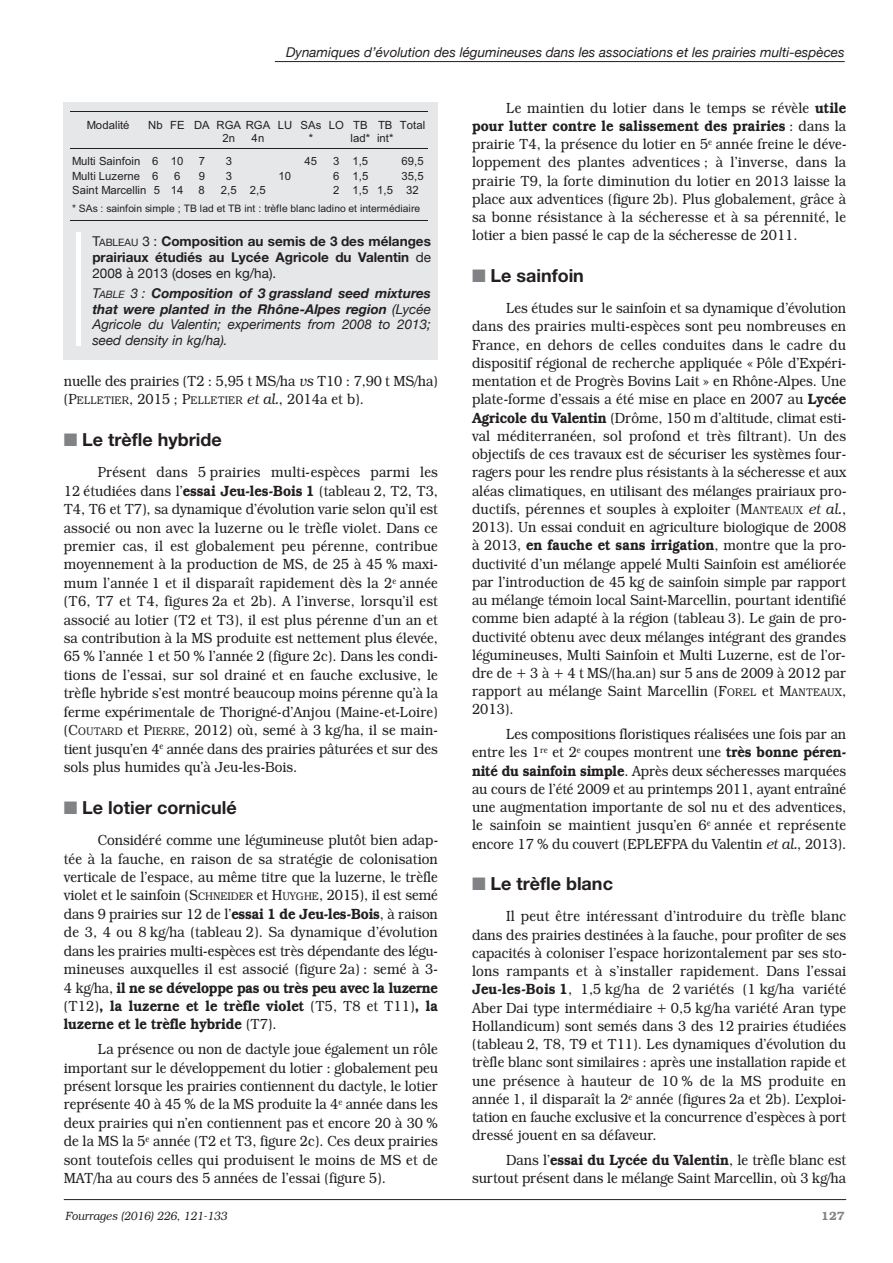
<style>
.page{position:relative;width:893px;height:1263px;background:#fff}
.page>*{position:absolute;margin:0;border:0;box-sizing:border-box;transform-origin:0 0}
.t1{font:700 18px "Helvetica Neue";color:#231f20}
.t2{font:300 15px/18.3px "Bookman IT Cby BT";color:#231f20;text-align:justify;scale:.9 1}
.t3{font:italic 13.5px/15.8px "Helvetica Neue";color:#231f20;text-align:justify}
.t4{font:700 13.5px/15.8px "Helvetica Neue";color:#231f20;text-align:justify}
.t5{font:italic 300 12px "Bookman";color:#231f20;scale:.9 1}
.t6{font:600 12px "Bookman IT Cby BT";color:#808285}
.t7{font:11.25px/13.4px "Arial";letter-spacing:.005em;color:#231f20}
.t8{font:10.35px "Arial";letter-spacing:-.01em;color:#231f20}
.s1{font-weight:400}
.s2{font-weight:400;font-size:10.2px}
.s3{font-size:10.2px}
.s4{font-weight:700}
.s5{font-family:"Bookman";font-style:italic}
.s6{font-size:11.25px}
.s7{color:#808285}
.s8{font-weight:600}
</style>
<div class="page">
<hr style="left:275px;top:61px;width:570px;height:1px;background:#231f20">
<hr style="left:64px;top:1199px;width:782px;height:1px;background:#231f20">
<div style="left:64px;top:102px;width:374px;height:258px;background:#e6e7e9"></div>
<hr style="left:77px;top:232px;width:4px;height:114px;background:#fff">
<hr style="left:70px;top:111px;width:76px;height:1px;background:#231f20">
<svg style="left:146px;top:111px;width:251px;height:1px"></svg>
<hr style="left:397px;top:111px;width:30px;height:1px;background:#231f20">
<hr style="left:70px;top:148px;width:76px;height:1px;background:#231f20">
<svg style="left:146px;top:148px;width:251px;height:1px"></svg>
<hr style="left:397px;top:148px;width:30px;height:1px;background:#231f20">
<hr style="left:70px;top:220px;width:357px;height:1px;background:#231f20">
<p class="t3" style="left:286px;top:44px;width:560px">Dynamiques d’évolution des légumineuses dans les associations et les prairies multi-espèces</p>
<p class="t7" style="left:87px;top:118px;width:44px">Modalité</p>
<p class="t7" style="left:223px;top:118px;width:49px;text-indent:-74px">Nb FE DA RGA RGA<br>2n</p>
<p class="t7" style="left:252px;top:131px;width:14px">4n</p>
<p class="t7" style="left:309px;top:118px;width:14px;text-indent:-31px">LU SAs *</p>
<p class="t7" style="left:329px;top:118px;width:43px;text-align:right">LO TB lad*</p>
<p class="t7" style="left:377px;top:118px;width:18px">TB int*</p>
<p class="t7" style="left:400px;top:118px;width:27px">Total</p>
<p class="t7" style="left:72px;top:155px;width:113px">Multi Sainfoin 6 10</p>
<p class="t7" style="left:199px;top:155px;width:8px">7</p>
<p class="t7" style="left:226px;top:155px;width:8px">3</p>
<p class="t7" style="left:304px;top:155px;width:14px">45</p>
<p class="t7" style="left:333px;top:155px;width:37px">3 1,5</p>
<p class="t7" style="left:401px;top:155px;width:24px">69,5</p>
<p class="t7" style="left:72px;top:169px;width:88px">Multi Luzerne 6</p>
<p class="t7" style="left:174px;top:169px;width:8px">6</p>
<p class="t7" style="left:199px;top:169px;width:8px">9</p>
<p class="t7" style="left:226px;top:169px;width:8px">3</p>
<p class="t7" style="left:278px;top:169px;width:14px">10</p>
<p class="t7" style="left:333px;top:169px;width:37px">6 1,5</p>
<p class="t7" style="left:401px;top:169px;width:24px">35,5</p>
<p class="t7" style="left:72px;top:183px;width:113px">Saint Marcellin 5 14</p>
<p class="t7" style="left:199px;top:183px;width:8px">8</p>
<p class="t7" style="left:221px;top:183px;width:46px">2,5 2,5</p>
<p class="t7" style="left:333px;top:183px;width:87px">2 1,5 1,5 32</p>
<p class="t8" style="left:72px;top:202px;width:350px">* SAs : sainfoin simple ; TB lad et TB int : trèfle blanc ladino et intermédiaire</p>
<p class="t4" style="left:92px;top:235px;width:340px"><span class="s1">T</span><span class="s2">ABLEAU</span> <span class="s1">3 :</span> Composition au semis de 3 des mélanges prairiaux étudiés au Lycée Agricole du Valentin <span class="s1">de 2008 à 2013 (doses en kg/ha).</span></p>
<p class="t3" style="left:92px;top:285px;width:340px">T<span class="s3">AbLE</span> 3 : <span class="s4">Composition of 3 grassland seed mixtures that were planted in the Rhône-Alpes region</span> (Lycée Agricole du Valentin; experiments from 2008 to 2013; seed density in kg/ha).</p>
<p class="t2" style="left:64px;top:373px;width:417px">nuelle des prairies (T2 : 5,95 t MS/ha <span class="s5">vs</span> T10 : 7,90 t MS/ha) (P<span class="s6">ELLETIER</span>, 2015 ; P<span class="s6">ELLETIER</span> <span class="s5">et al.</span>, 2014a et b).</p>
<p class="t1" style="left:64px;top:433px;width:159px"><span class="s7">■</span> Le trèfle hybride</p>
<p class="t2" style="left:64px;top:464px;width:417px;text-indent:34px">Présent dans 5 prairies multi-espèces parmi les 12 étudiées dans l’<span class="s8">essai Jeu-les-Bois 1</span> (tableau 2, T2, T3, T4, T6 et T7), sa dynamique d’évolution varie selon qu’il est associé ou non avec la luzerne ou le trèfle violet. Dans ce premier cas, il est globalement peu pérenne, contribue moyennement à la production de MS, de 25 à 45 % maxi&shy;mum l’année 1 et il disparaît rapidement dès la 2<sup>e</sup> année (T6, T7 et T4, figures 2a et 2b). A l’inverse, lorsqu’il est associé au lotier (T2 et T3), il est plus pérenne d’un an et sa contribution à la MS produite est nettement plus élevée, 65 % l’année 1 et 50 % l’année 2 (figure 2c). Dans les condi&shy;tions de l’essai, sur sol drainé et en fauche exclusive, le trèfle hybride s’est montré beaucoup moins pérenne qu’à la ferme expérimentale de Thorigné-d’Anjou (Maine-et-Loire) (C<span class="s6">OUTARD</span> et P<span class="s6">IERRE</span>, 2012) où, semé à 3 kg/ha, il se main&shy;tient jusqu’en 4<sup>e</sup> année dans des prairies pâturées et sur des sols plus humides qu’à Jeu-les-Bois.</p>
<p class="t1" style="left:64px;top:801px;width:174px"><span class="s7">■</span> Le lotier corniculé</p>
<p class="t2" style="left:64px;top:832px;width:418px;text-indent:34px">Considéré comme une légumineuse plutôt bien adap&shy;tée à la fauche, en raison de sa stratégie de colonisation verticale de l’espace, au même titre que la luzerne, le trèfle violet et le sainfoin (S<span class="s6">CHNEIDER</span> et H<span class="s6">UYGHE</span>, 2015), il est semé dans 9 prairies sur 12 de l’<span class="s8">essai 1 de Jeu-les-Bois</span>, à raison de 3, 4 ou 8 kg/ha (tableau 2). Sa dynamique d’évolution dans les prairies multi-espèces est très dépendante des légu&shy;mineuses auxquelles il est associé (figure 2a) : semé à 3- 4 kg/ha, <span class="s8">il ne se développe pas ou très peu avec la luzerne </span>(T12)<span class="s8">, la luzerne et le trèfle violet</span> (T5, T8 et T11)<span class="s8">, la luzerne et le trèfle hybride</span> (T7).</p>
<p class="t2" style="left:64px;top:1041px;width:417px;text-indent:34px">La présence ou non de dactyle joue également un rôle important sur le développement du lotier : globalement peu présent lorsque les prairies contiennent du dactyle, le lotier représente 40 à 45 % de la MS produite la 4<sup>e</sup> année dans les deux prairies qui n’en contiennent pas et encore 20 à 30 % de la MS la 5<sup>e</sup> année (T2 et T3, figure 2c). Ces deux prairies sont toutefois celles qui produisent le moins de MS et de MAT/ha au cours des 5 années de l’essai (figure 5).</p>
<p class="t2" style="left:472px;top:100px;width:418px;text-indent:34px">Le maintien du lotier dans le temps se révèle <span class="s8">utile pour lutter contre le salissement des prairies</span> : dans la prairie T4, la présence du lotier en 5<sup>e</sup> année freine le déve&shy;loppement des plantes adventices ; à l’inverse, dans la prairie T9, la forte diminution du lotier en 2013 laisse la place aux adventices (figure 2b). Plus globalement, grâce à sa bonne résistance à la sécheresse et à sa pérennité, le lotier a bien passé le cap de la sécheresse de 2011.</p>
<p class="t1" style="left:472px;top:269px;width:113px"><span class="s7">■</span> Le sainfoin</p>
<p class="t2" style="left:472px;top:300px;width:418px;text-indent:34px">Les études sur le sainfoin et sa dynamique d’évolution dans des prairies multi-espèces sont peu nombreuses en France, en dehors de celles conduites dans le cadre du dispositif régional de recherche appliquée « Pôle d’Expéri&shy;mentation et de Progrès Bovins Lait » en Rhône-Alpes. Une plate-forme d’essais a été mise en place en 2007 au <span class="s8">Lycée Agricole du Valentin</span> (Drôme, 150 m d’altitude, climat esti&shy;val méditerranéen, sol profond et très filtrant). Un des objectifs de ces travaux est de sécuriser les systèmes four&shy;ragers pour les rendre plus résistants à la sécheresse et aux aléas climatiques, en utilisant des mélanges prairiaux pro&shy;ductifs, pérennes et souples à exploiter (M<span class="s6">ANTEAUX</span> <span class="s5">et al.</span>, 2013). Un essai conduit en agriculture biologique de 2008 à 2013, <span class="s8">en fauche et sans irrigation</span>, montre que la pro&shy;ductivité d’un mélange appelé Multi Sainfoin est améliorée par l’introduction de 45 kg de sainfoin simple par rapport au mélange témoin local Saint-Marcellin, pourtant identifié comme bien adapté à la région (tableau 3). Le gain de pro&shy;ductivité obtenu avec deux mélanges intégrant des grandes légumineuses, Multi Sainfoin et Multi Luzerne, est de l’or&shy;dre de + 3 à + 4 t MS/(ha.an) sur 5 ans de 2009 à 2012 par rapport au mélange Saint Marcellin (F<span class="s6">OREL</span> et M<span class="s6">ANTEAUX</span>, 2013).</p>
<p class="t2" style="left:472px;top:726px;width:417px;text-indent:34px">Les compositions floristiques réalisées une fois par an entre les 1<sup>re</sup> et 2<sup>e</sup> coupes montrent une <span class="s8">très bonne péren&shy;nité du sainfoin simple</span>. Après deux sécheresses marquées au cours de l’été 2009 et au printemps 2011, ayant entraîné une augmentation importante de sol nu et des adventices, le sainfoin se maintient jusqu’en 6<sup>e</sup> année et représente encore 17 % du couvert (EPLEFPA du Valentin <span class="s5">et al.</span>, 2013).</p>
<p class="t1" style="left:472px;top:877px;width:142px"><span class="s7">■</span> Le trèfle blanc</p>
<p class="t2" style="left:472px;top:909px;width:418px;text-indent:34px">Il peut être intéressant d’introduire du trèfle blanc dans des prairies destinées à la fauche, pour profiter de ses capacités à coloniser l’espace horizontalement par ses sto&shy;lons rampants et à s’installer rapidement. Dans l’essai <span class="s8">Jeu-les-Bois 1</span>, 1,5 kg/ha de 2 variétés (1 kg/ha variété Aber Dai type intermédiaire + 0,5 kg/ha variété Aran type Hollandicum) sont semés dans 3 des 12 prairies étudiées (tableau 2, T8, T9 et T11). Les dynamiques d’évolution du trèfle blanc sont similaires : après une installation rapide et une présence à hauteur de 10 % de la MS produite en année 1, il disparaît la 2<sup>e</sup> année (figures 2a et 2b). L’exploi&shy;tation en fauche exclusive et la concurrence d’espèces à port dressé jouent en sa défaveur.</p>
<p class="t2" style="left:472px;top:1152px;width:417px;text-align:right">Dans l’<span class="s8">essai du Lycée du Valentin</span>, le trèfle blanc est surtout présent dans le mélange Saint Marcellin, où 3 kg/ha</p>
<p class="t5" style="left:65px;top:1209px;width:181px">Fourrages (2016) 226, 121-133</p>
<p class="t6" style="left:821px;top:1212px;width:25px">127</p>
</div>
